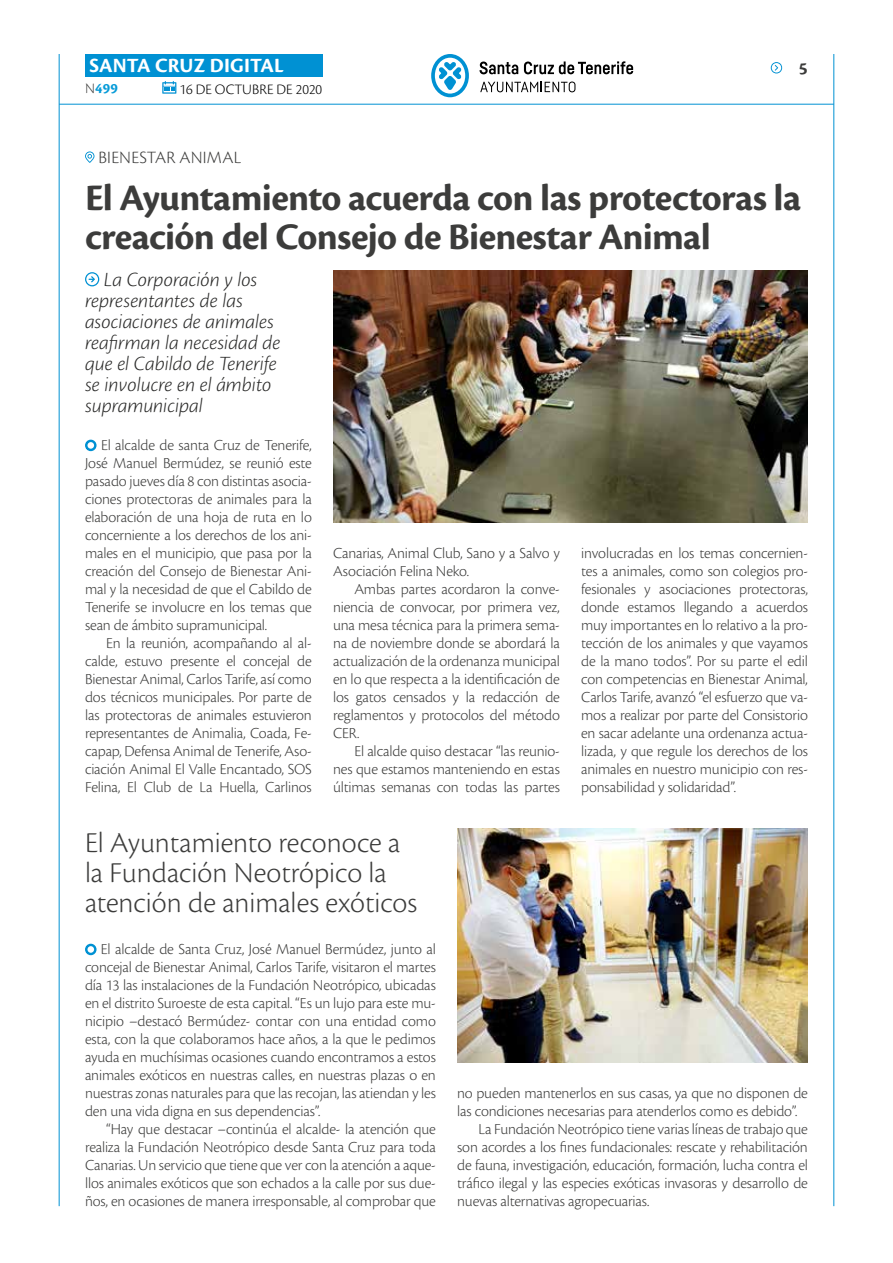
<style>
.page{position:relative;width:893px;height:1263px;background:#fff}
.page>*{position:absolute;margin:0;border:0;box-sizing:border-box;transform-origin:0 0}
.t1{font:700 39px/39px "Cronos Pro";letter-spacing:-.015em;color:#3c3c3b}
.t2{font:300 30px/30px "Cronos Pro";color:#3c3c3b}
.t3{font:italic 300 21px/21px "Cronos Pro";letter-spacing:-.005em;color:#282827}
.t4{font:700 21px "Cronos Pro";letter-spacing:.005em;color:#fff}
.t5{font:300 18px "Cronos Pro";letter-spacing:.01em;color:#3c3c3b}
.t6{font:700 18px "Cronos Pro";color:#3c3c3b}
.t7{font:300 15.9px/18px "Cronos Pro";letter-spacing:-.01em;color:#3c3c3b;text-align:justify}
.t8{font:300 15px "Cronos Pro";color:#000}
.t9{font:700 15px "Cronos Pro";color:#079bd8}
.s1{font-weight:300;color:#3c3c3b}
</style>
<div class="page">
<hr style="left:59px;top:104px;width:775px;height:1px;background:#0091d3">
<div style="left:85px;top:54px;width:238px;height:23px;background:#0091d3"></div>
<svg style="left:162px;top:81px;width:14px;height:13px"></svg>
<hr style="left:59px;top:54px;width:1px;height:1152px;background:#0091d3">
<hr style="left:833px;top:54px;width:1px;height:1152px;background:#0091d3">
<svg style="left:771px;top:62px;width:12px;height:11px"></svg>
<svg style="left:431px;top:54px;width:38px;height:43px"></svg>
<svg style="left:480px;top:62px;width:38px;height:12px"></svg>
<svg style="left:524px;top:61px;width:109px;height:13px"></svg>
<svg style="left:480px;top:82px;width:95px;height:10px"></svg>
<svg style="left:85px;top:439px;width:12px;height:13px"></svg>
<img style="left:333px;top:270px;width:475px;height:252px">
<svg style="left:85px;top:272px;width:14px;height:14px"></svg>
<svg style="left:85px;top:151px;width:9px;height:12px"></svg>
<svg style="left:85px;top:943px;width:12px;height:13px"></svg>
<img style="left:457px;top:828px;width:351px;height:234px">
<h3 class="t4" style="left:89px;top:53px;width:196px">SANTA CRUZ DIGITAL</h3>
<p class="t9" style="left:85px;top:80px;width:34px"><span class="s1">N</span>499</p>
<p class="t8" style="left:179px;top:80px;width:144px">16 DE OCTUBRE DE 2020</p>
<p class="t5" style="left:98px;top:147px;width:144px">BIENESTAR ANIMAL</p>
<p class="t6" style="left:799px;top:58px;width:10px">5</p>
<h1 class="t1" style="left:85px;top:179px;width:718px">El Ayuntamiento acuerda con las protectoras la creación del Consejo de Bienestar Animal</h1>
<h3 class="t3" style="left:85px;top:269px;width:197px;text-indent:19px">La Corporación y los representantes de las asociaciones de animales reafirman la necesidad de que el Cabildo de Tenerife se involucre en el ámbito supramunicipal</h3>
<p class="t7" style="left:85px;top:436px;width:228px;text-indent:16px">El alcalde de santa Cruz de Tenerife, José Manuel Bermúdez, se reunió este pasado jueves día 8 con distintas asocia&shy;ciones protectoras de animales para la elaboración de una hoja de ruta en lo concerniente a los derechos de los ani&shy;males en el municipio, que pasa por la creación del Consejo de Bienestar Ani&shy;mal y la necesidad de que el Cabildo de Tenerife se involucre en los temas que sean de ámbito supramunicipal.</p>
<p class="t7" style="left:85px;top:634px;width:228px;text-indent:21px">En la reunión, acompañando al al&shy;calde, estuvo presente el concejal de Bienestar Animal, Carlos Tarife, así como dos técnicos municipales. Por parte de las protectoras de animales estuvieron representantes de Animalia, Coada, Fe&shy;capap, Defensa Animal de Tenerife, Aso&shy;ciación Animal El Valle Encantado, SOS Felina, El Club de La Huella, Carlinos</p>
<p class="t7" style="left:333px;top:544px;width:228px">Canarias, Animal Club, Sano y a Salvo y<br>Asociación Felina Neko.</p>
<p class="t7" style="left:333px;top:580px;width:228px;text-indent:21px">Ambas partes acordaron la conve&shy;niencia de convocar, por primera vez, una mesa técnica para la primera sema&shy;na de noviembre donde se abordará la actualización de la ordenanza municipal en lo que respecta a la identificación de los gatos censados y la redacción de reglamentos y protocolos del método CER.</p>
<p class="t7" style="left:333px;top:742px;width:228px;text-indent:21px">El alcalde quiso destacar “las reunio&shy;nes que estamos manteniendo en estas últimas semanas con todas las partes</p>
<h2 class="t2" style="left:85px;top:827px;width:334px">El Ayuntamiento reconoce a la Fundación Neotrópico la atención de animales exóticos</h2>
<p class="t7" style="left:581px;top:544px;width:228px">involucradas en los temas concernien&shy;tes a animales, como son colegios pro&shy;fesionales y asociaciones protectoras, donde estamos llegando a acuerdos muy importantes en lo relativo a la pro&shy;tección de los animales y que vayamos de la mano todos”. Por su parte el edil con competencias en Bienestar Animal, Carlos Tarife, avanzó “el esfuerzo que va&shy;mos a realizar por parte del Consistorio en sacar adelante una ordenanza actua&shy;lizada, y que regule los derechos de los animales en nuestro municipio con res&shy;ponsabilidad y solidaridad”.</p>
<p class="t7" style="left:85px;top:940px;width:352px;text-indent:16px">El alcalde de Santa Cruz, José Manuel Bermúdez, junto al concejal de Bienestar Animal, Carlos Tarife, visitaron el martes día 13 las instalaciones de la Fundación Neotrópico, ubicadas en el distrito Suroeste de esta capital. “Es un lujo para este mu&shy;nicipio –destacó Bermúdez- contar con una entidad como esta, con la que colaboramos hace años, a la que le pedimos ayuda en muchísimas ocasiones cuando encontramos a estos animales exóticos en nuestras calles, en nuestras plazas o en nuestras zonas naturales para que las recojan, las atiendan y les den una vida digna en sus dependencias”.</p>
<p class="t7" style="left:85px;top:1120px;width:352px;text-indent:21px">“Hay que destacar –continúa el alcalde- la atención que realiza la Fundación Neotrópico desde Santa Cruz para toda Canarias. Un servicio que tiene que ver con la atención a aque&shy;llos animales exóticos que son echados a la calle por sus due&shy;ños, en ocasiones de manera irresponsable, al comprobar que</p>
<p class="t7" style="left:457px;top:1084px;width:352px">no pueden mantenerlos en sus casas, ya que no disponen de</p>
<p class="t7" style="left:457px;top:1102px;width:342px">las condiciones necesarias para atenderlos como es debido”.</p>
<p class="t7" style="left:478px;top:1120px;width:331px">La Fundación Neotrópico tiene varias líneas de trabajo que</p>
<p class="t7" style="left:457px;top:1138px;width:352px">son acordes a los fines fundacionales: rescate y rehabilitación</p>
<p class="t7" style="left:457px;top:1156px;width:352px">de fauna, investigación, educación, formación, lucha contra el</p>
<p class="t7" style="left:457px;top:1174px;width:352px">tráfico ilegal y las especies exóticas invasoras y desarrollo de</p>
<p class="t7" style="left:457px;top:1192px;width:194px">nuevas alternativas agropecuarias.</p>
</div>
